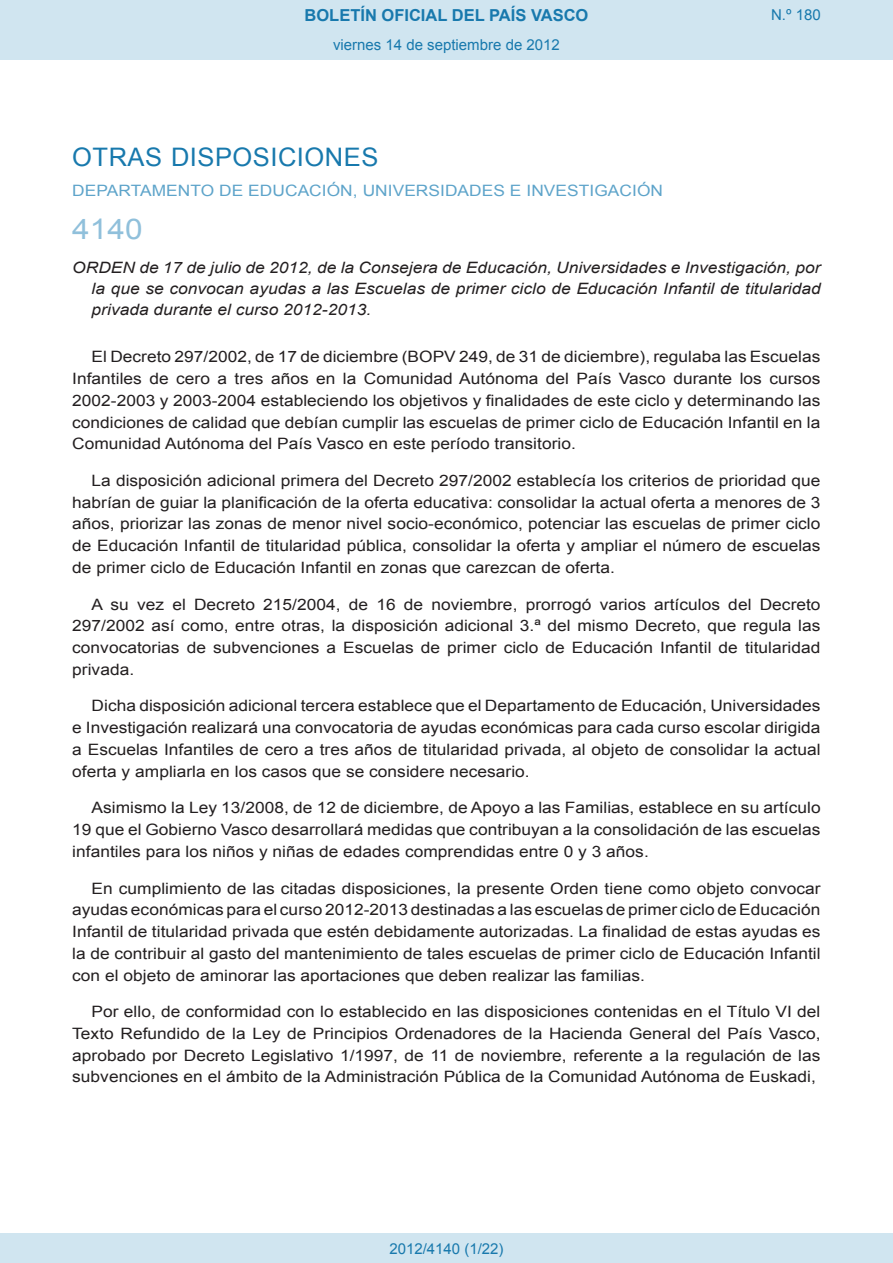
<style>
.page{position:relative;width:893px;height:1263px;background:#fff}
.page>*{position:absolute;margin:0;border:0;box-sizing:border-box;transform-origin:0 0}
.BOPVOrden{font:28.5px "Arial";color:#90c0db;scale:1.11 1}
.BOPVSeccion{font:25.5px "Arial";letter-spacing:.02em;color:#1879ad}
.t1{font:700 16.5px "Arial";color:#1879ad}
.BOPVDetalle{font:15.6px/21.8px "Arial";color:#231f20;text-align:justify;scale:1.11 1}
.BOPVTitulo{font:italic 15.6px/21px "Arial";color:#231f20;text-align:justify;scale:1.11 1}
.BOPVOrganismo{font:15.6px "Arial";letter-spacing:.005em;color:#5ea4ca;scale:1.11 1}
.Paginacion_Centro{font:15px "Arial";color:#1879ad}
</style>
<div class="page">
<div style="left:0;top:0;width:893px;height:60px;background:#d0e5f0"></div>
<div style="left:0;top:1233px;width:893px;height:30px;background:#d0e5f0"></div>
<p class="t1" style="left:305px;top:4px;width:285px">BOLETÍN OFICIAL DEL PAÍS VASCO</p>
<p class="Paginacion_Centro" style="left:333px;top:35px;width:228px">viernes 14 de septiembre de 2012</p>
<p class="Paginacion_Centro" style="left:771px;top:5px;width:51px">N.º 180</p>
<p class="BOPVSeccion" style="left:72px;top:141px;width:308px">OTRAS DISPOSICIONES</p>
<p class="BOPVOrganismo" style="left:72px;top:181px;width:534px">DEPARTAMENTO DE EDUCACIÓN, UNIVERSIDADES E INVESTIGACIÓN</p>
<p class="BOPVOrden" style="left:72px;top:211px;width:65px">4140</p>
<p class="BOPVTitulo" style="left:92px;top:257px;width:658px;text-indent:-19px">ORDEN de 17 de julio de 2012, de la Consejera de Educación, Universidades e Investigación, por la que se convocan ayudas a las Escuelas de primer ciclo de Educación Infantil de titularidad privada durante el curso 2012-2013.</p>
<p class="BOPVDetalle" style="left:72px;top:346px;width:676px;text-indent:19px">El Decreto 297/2002, de 17 de diciembre (BOPV 249, de 31 de diciembre), regulaba las Escuelas Infantiles de cero a tres años en la Comunidad Autónoma del País Vasco durante los cursos 2002-2003 y 2003-2004 estableciendo los objetivos y finalidades de este ciclo y determinando las condiciones de calidad que debían cumplir las escuelas de primer ciclo de Educación Infantil en la Comunidad Autónoma del País Vasco en este período transitorio.</p>
<p class="BOPVDetalle" style="left:72px;top:470px;width:676px;text-indent:19px">La disposición adicional primera del Decreto 297/2002 establecía los criterios de prioridad que habrían de guiar la planificación de la oferta educativa: consolidar la actual oferta a menores de 3 años, priorizar las zonas de menor nivel socio-económico, potenciar las escuelas de primer ciclo de Educación Infantil de titularidad pública, consolidar la oferta y ampliar el número de escuelas de primer ciclo de Educación Infantil en zonas que carezcan de oferta.</p>
<p class="BOPVDetalle" style="left:72px;top:593px;width:676px;text-indent:19px">A su vez el Decreto 215/2004, de 16 de noviembre, prorrogó varios artículos del Decreto 297/2002 así como, entre otras, la disposición adicional 3.ª del mismo Decreto, que regula las convocatorias de subvenciones a Escuelas de primer ciclo de Educación Infantil de titularidad privada.</p>
<p class="BOPVDetalle" style="left:72px;top:695px;width:676px;text-indent:19px">Dicha disposición adicional tercera establece que el Departamento de Educación, Universidades e Investigación realizará una convocatoria de ayudas económicas para cada curso escolar dirigida a Escuelas Infantiles de cero a tres años de titularidad privada, al objeto de consolidar la actual oferta y ampliarla en los casos que se considere necesario.</p>
<p class="BOPVDetalle" style="left:72px;top:797px;width:676px;text-indent:19px">Asimismo la Ley 13/2008, de 12 de diciembre, de Apoyo a las Familias, establece en su artículo 19 que el Gobierno Vasco desarrollará medidas que contribuyan a la consolidación de las escuelas infantiles para los niños y niñas de edades comprendidas entre 0 y 3 años.</p>
<p class="BOPVDetalle" style="left:72px;top:877px;width:676px;text-indent:19px">En cumplimiento de las citadas disposiciones, la presente Orden tiene como objeto convocar ayudas económicas para el curso 2012-2013 destinadas a las escuelas de primer ciclo de Educación Infantil de titularidad privada que estén debidamente autorizadas. La finalidad de estas ayudas es la de contribuir al gasto del mantenimiento de tales escuelas de primer ciclo de Educación Infantil con el objeto de aminorar las aportaciones que deben realizar las familias.</p>
<p class="BOPVDetalle" style="left:72px;top:1001px;width:676px;text-indent:19px">Por ello, de conformidad con lo establecido en las disposiciones contenidas en el Título VI del Texto Refundido de la Ley de Principios Ordenadores de la Hacienda General del País Vasco, aprobado por Decreto Legislativo 1/1997, de 11 de noviembre, referente a la regulación de las subvenciones en el ámbito de la Administración Pública de la Comunidad Autónoma de Euskadi,</p>
<p class="Paginacion_Centro" style="left:389px;top:1238px;width:116px">2012/4140 (1/22)</p>
</div>
